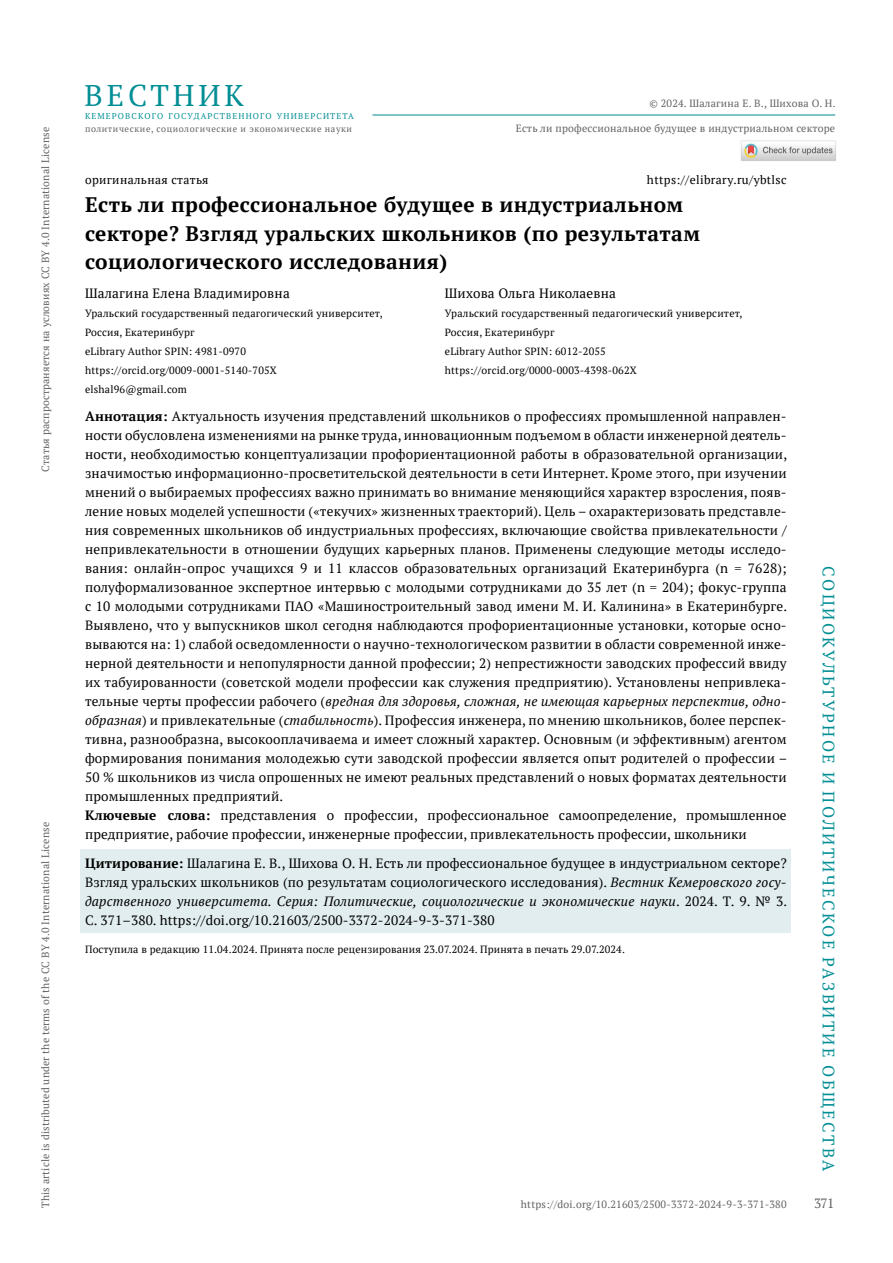
<style>
.page{position:relative;width:893px;height:1263px;background:#fff}
.page>*{position:absolute;margin:0;border:0;box-sizing:border-box;transform-origin:0 0}
.t1{font:29.85px "PT Serif";letter-spacing:.13em;color:#008e95}
.t2{font:700 20.85px/28.5px "PT Serif";letter-spacing:.02em;color:#000}
.t3{font:16.5px "PT Serif";letter-spacing:.15em;color:#008e95}
.t4{font:13.5px/19px "PT Serif";letter-spacing:.015em;color:#000}
.t5{font:13.5px "PT Serif";color:#646363}
.t6{font:12px "PT Serif";letter-spacing:.03em;color:#000}
.t7{font:10.5px/19px "PT Serif";letter-spacing:.02em;color:#000}
.t8{font:10.5px "PT Serif";letter-spacing:.015em;color:#646363}
.t9{font:9px "PT Serif";letter-spacing:.065em;color:#646363}
.t10{font:8.4px "PT Serif";letter-spacing:.135em;color:#008e95}
.s1{font-weight:700}
.s2{font-style:italic}
</style>
<div class="page">
<hr style="left:372px;top:115px;width:463px;height:1px;background:#008e95">
<div style="left:81px;top:850px;width:710px;height:83px;background:#e1edef"></div>
<img style="left:741px;top:140px;width:95px;height:21px">
<p class="t8" style="left:39px;top:472px;width:346px;rotate:-90deg">Cтатья распространяется на условиях CC BY 4.0 International License</p>
<p class="t8" style="left:39px;top:1208px;width:387px;rotate:-90deg">This article is distributed under the terms of the CC BY 4.0 International License</p>
<h1 class="t1" style="left:85px;top:77px;width:161px">ВЕСТНИК</h1>
<p class="t10" style="left:85px;top:111px;width:270px">кемеровского государственного университета</p>
<p class="t9" style="left:85px;top:123px;width:269px">политические, социологические и экономические науки</p>
<p class="t8" style="left:649px;top:96px;width:188px">© 2024. Шалагина Е. В., Шихова О. Н.</p>
<p class="t8" style="left:516px;top:121px;width:321px">Есть ли профессиональное будущее в индустриальном секторе</p>
<p class="t6" style="left:85px;top:171px;width:125px">оригинальная статья</p>
<p class="t6" style="left:647px;top:171px;width:141px">https://elibrary.ru/ybtlsc</p>
<h2 class="t2" style="left:85px;top:190px;width:616px">Есть ли профессиональное будущее в индустриальном секторе? Взгляд уральских школьников (по результатам социологического исследования)</h2>
<p class="t4" style="left:85px;top:283px;width:206px">Шалагина Елена Владимировна</p>
<p class="t7" style="left:85px;top:303px;width:299px">Уральский государственный педагогический университет, Россия, Екатеринбург<br>eLibrary Author SPIN: 4981-0970 https://orcid.org/0009-0001-5140-705X<br>elshal96@gmail.com</p>
<p class="t4" style="left:445px;top:283px;width:173px">Шихова Ольга Николаевна</p>
<p class="t7" style="left:445px;top:303px;width:299px">Уральский государственный педагогический университет, Россия, Екатеринбург<br>eLibrary Author SPIN: 6012-2055 https://orcid.org/0000-0003-4398-062X</p>
<p class="t4" style="left:85px;top:407px;width:704px"><span class="s1">Аннотация:</span> Актуальность изучения представлений школьников о профессиях промышленной направлен&shy;ности обусловлена изменениями на рынке труда, инновационным подъемом в области инженерной деятель&shy;ности, необходимостью концептуализации профориентационной работы в образовательной организации, значимостью информационно-просветительской деятельности в сети Интернет. Кроме этого, при изучении мнений о выбираемых профессиях важно принимать во внимание меняющийся характер взросления, появ&shy;ление новых моделей успешности («текучих» жизненных траекторий). Цель – охарактеризовать представле&shy;ния современных школьников об индустриальных профессиях, включающие свойства привлекательности / непривлекательности в отношении будущих карьерных планов. Применены следующие методы исследо&shy;вания: онлайн-опрос учащихся 9 и 11 классов образовательных организаций Екатеринбурга (n = 7628); полуформализованное экспертное интервью с молодыми сотрудниками до 35 лет (n = 204); фокус-группа с 10 молодыми сотрудниками ПАО «Машиностроительный завод имени М. И. Калинина» в Екатеринбурге.<br>Выявлено, что у выпускников школ сегодня наблюдаются профориентационные установки, которые осно&shy;вываются на: 1) слабой осведомленности о научно-технологическом развитии в области современной инже&shy;нерной деятельности и непопулярности данной профессии; 2) непрестижности заводских профессий ввиду их табуированности (советской модели профессии как служения предприятию). Установлены непривлека&shy;тельные черты профессии рабочего (<span class="s2">вредная для здоровья, сложная, не имеющая карьерных перспектив, одно&shy;образная</span>) и привлекательные (<span class="s2">стабильность</span>). Профессия инженера, по мнению школьников, более перспек&shy;тивна, разнообразна, высокооплачиваема и имеет сложный характер. Основным (и эффективным) агентом формирования понимания молодежью сути заводской профессии является опыт родителей о профессии – 50 % школьников из числа опрошенных не имеют реальных представлений о новых форматах деятельности промышленных предприятий.<br><span class="s1">Ключевые слова:</span> представления о профессии, профессиональное самоопределение, промышленное предприятие, рабочие профессии, инженерные профессии, привлекательность профессии, школьники</p>
<p class="t4" style="left:85px;top:853px;width:704px;text-align:justify"><span class="s1">Цитирование:</span> Шалагина Е. В., Шихова О. Н. Есть ли профессиональное будущее в индустриальном секторе?<br>Взгляд уральских школьников (по результатам социологического исследования). <span class="s2">Вестник Кемеровского госу&shy;дарственного университета. Серия: Политические, социологические и экономические науки</span>. 2024. Т. 9. № 3.<br>С. 371–380. https://doi.org/10.21603/2500-3372-2024-9-3-371-380</p>
<p class="t7" style="left:85px;top:940px;width:541px">Поступила в редакцию 11.04.2024. Принята после рецензирования 23.07.2024. Принята в печать 29.07.2024.</p>
<p class="t8" style="left:521px;top:1197px;width:267px">https://doi.org/10.21603/2500-3372-2024-9-3-371-380</p>
<p class="t3" style="left:839px;top:566px;width:607px;rotate:90deg">СОЦИОКУЛЬТУРНОЕ И ПОЛИТИЧЕСКОЕ РАЗВИТИЕ ОБЩЕСТВА</p>
<p class="t5" style="left:814px;top:1194px;width:22px">371</p>
</div>
